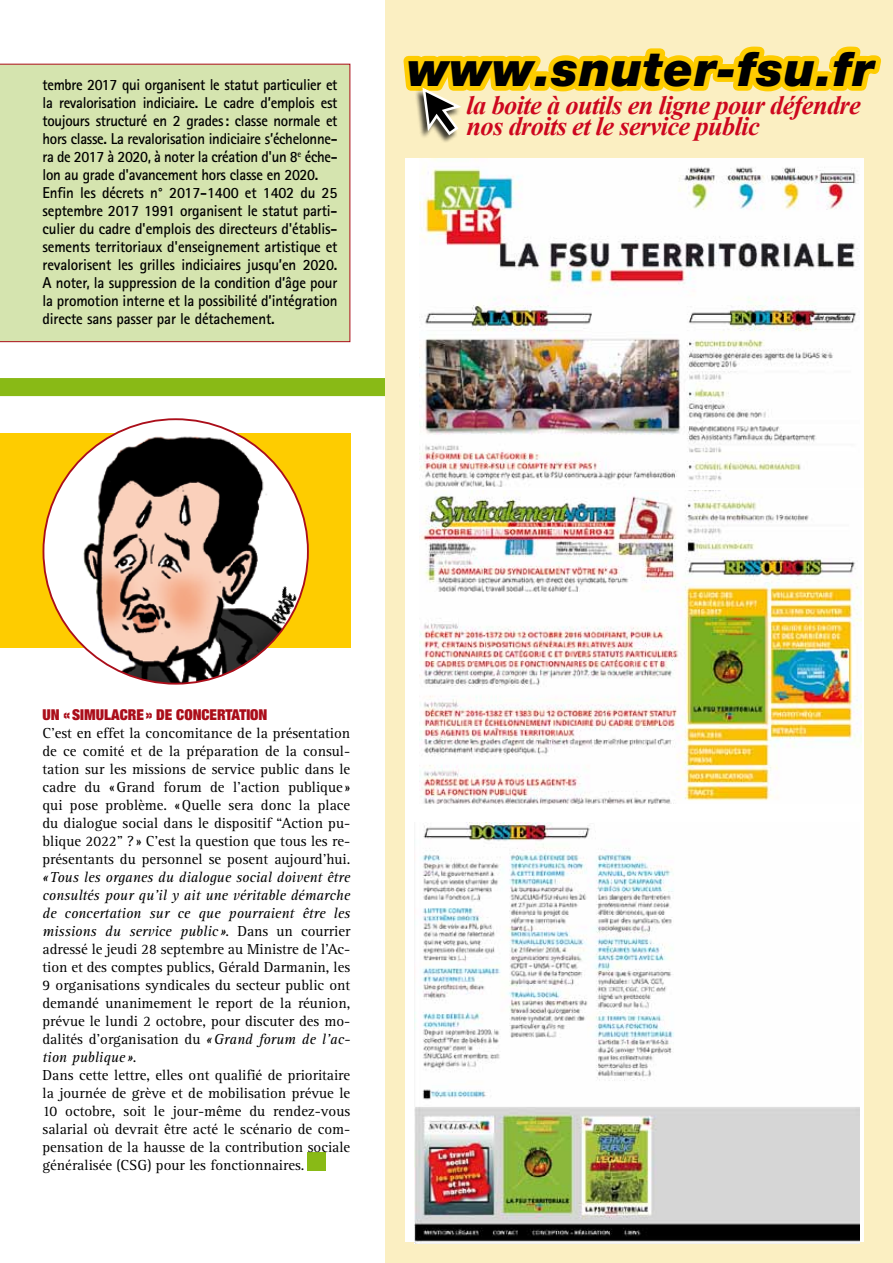
<style>
.page{position:relative;width:893px;height:1263px;background:#fff}
.page>*{position:absolute;margin:0;border:0;box-sizing:border-box;transform-origin:0 0}
.t1{font:italic 900 47.85px "Helvetica Neue LT Std";letter-spacing:.02em;color:#000}
.t2{font:italic 700 26.4px/21px "Times New Roman";letter-spacing:-.025em;color:#cd071e}
.t3{font:700 15.75px/18px "Rotis Sans Serif Std";letter-spacing:-.01em;color:#000;scale:.94 1}
.t4{font:15px/18px "Rotis Serif Std";color:#000;text-align:justify}
.t5{font:900 condensed 15px "Helvetica Neue LT Std";color:#ab0e1a}
.s1{font-style:italic}
</style>
<div class="page">
<svg style="left:0;top:378px;width:386px;height:39px"></svg>
<div style="left:0;top:434px;width:350px;height:214px;background:#fecc00"></div>
<img style="left:43px;top:419px;width:265px;height:265px;border-radius:132px">
<div style="left:386px;top:0;width:507px;height:1263px;background:#fbefc2"></div>
<div style="left:405px;top:159px;width:459px;height:1083px;background:#fff"></div>
<img style="left:419px;top:159px;width:439px;height:328px">
<img style="left:419px;top:490px;width:442px;height:314px">
<img style="left:415px;top:822px;width:445px;height:422px">
<div style="left:414px;top:87px;width:47px;height:56px;background:#000;opacity:.75"></div>
<svg style="left:403px;top:46px;width:478px;height:91px"></svg>
<div style="left:0;top:64px;width:350px;height:278px;background:#d5e4af"></div>
<div style="left:307px;top:1152px;width:18px;height:18px;background:#89ba16"></div>
<img style="left:263px;top:580px;width:43px;height:50px">
<p class="t3" style="left:43px;top:75px;width:315px">tembre 2017 qui organisent le statut particulier et la revalorisation indiciaire. Le cadre d’emplois est toujours structuré en 2 grades: classe normale et hors classe. La revalorisation indiciaire s’échelonne&shy;ra de 2017 à 2020, à noter la création d'un 8<sup>e</sup> éche&shy;lon au grade d'avancement hors classe en 2020.<br>Enfin les décrets n° 2017-1400 et 1402 du 25 septembre 2017 1991 organisent le statut parti&shy;culier du cadre d'emplois des directeurs d'établis&shy;sements territoriaux d'enseignement artistique et revalorisent les grilles indiciaires jusqu’en 2020.<br>A noter, la suppression de la condition d’âge pour la promotion interne et la possibilité d’intégration directe sans passer par le détachement.</p>
<h1 class="t1" style="left:407px;top:39px;width:468px">www.snuter-fsu.fr</h1>
<h2 class="t2" style="left:467px;top:94px;width:396px">la boite à outils en ligne pour défendre nos droits et le service public</h2>
<p class="t5" style="left:43px;top:705px;width:226px">UN « SIMULACRE » DE CONCERTATION</p>
<p class="t4" style="left:43px;top:724px;width:309px">C’est en effet la concomitance de la présentation de ce comité et de la préparation de la consul&shy;tation sur les missions de service public dans le cadre du «Grand forum de l’action publique » qui pose problème. «Quelle sera donc la place du dialogue social dans le dispositif “Action pu&shy;blique 2022” ? » C’est la question que tous les re&shy;présentants du personnel se posent aujourd’hui.</p>
<p class="t4" style="left:43px;top:868px;width:309px;text-align:left"><span class="s1">«Tous les organes du dialogue social doivent être consultés pour qu’il y ait une véritable démarche de concertation sur ce que pourraient être les missions du service public »</span>. Dans un courrier adressé le jeudi 28 septembre au Ministre de l’Ac&shy;tion et des comptes publics, Gérald Darmanin, les 9 organisations syndicales du secteur public ont demandé unanimement le report de la réunion, prévue le lundi 2 octobre, pour discuter des mo&shy;dalités d’organisation du <span class="s1">«Grand forum de l’ac&shy;tion publique »</span>.<br>Dans cette lettre, elles ont qualifié de prioritaire la journée de grève et de mobilisation prévue le 10 octobre, soit le jour-même du rendez-vous salarial où devrait être acté le scénario de com&shy;pensation de la hausse de la contribution sociale généralisée (CSG) pour les fonctionnaires.</p>
</div>
